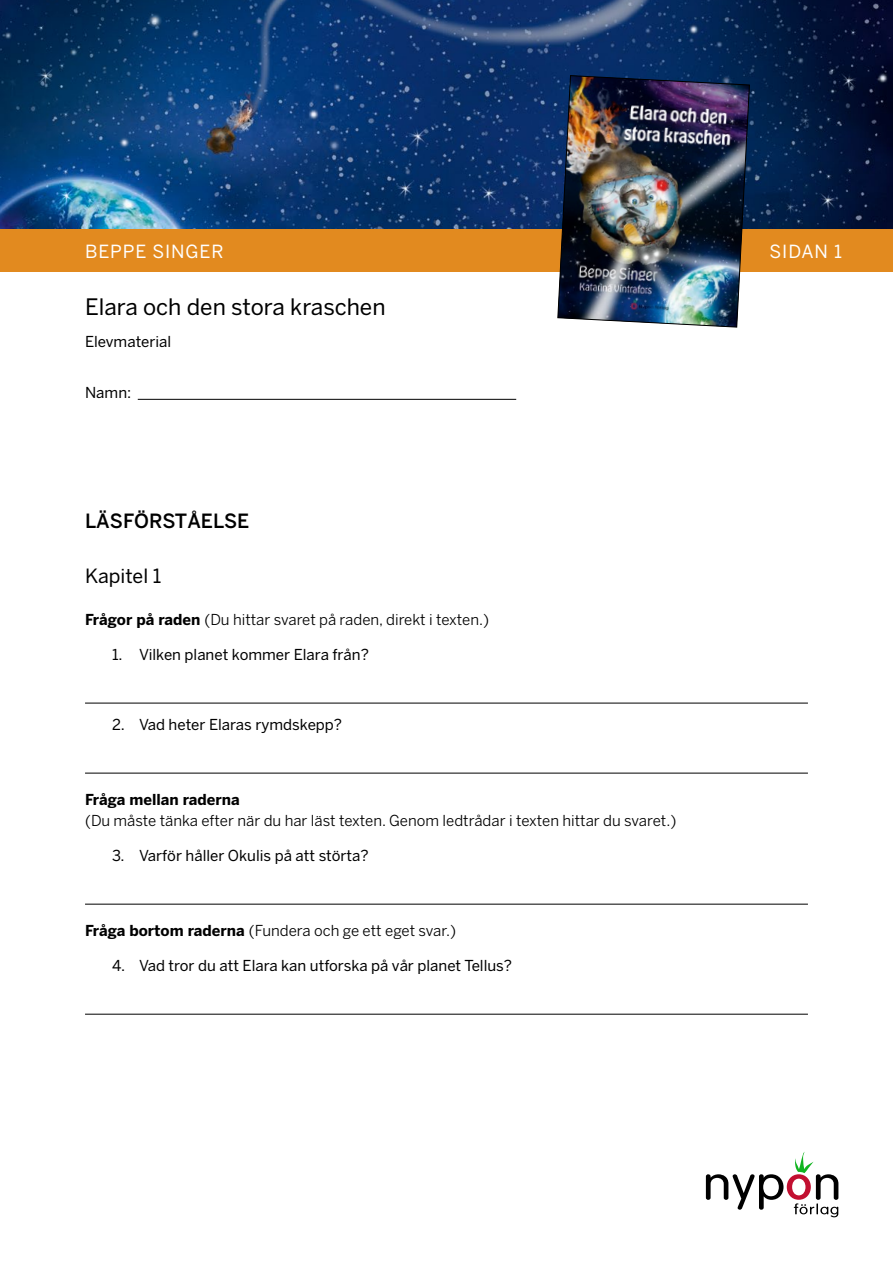
<style>
.page{position:relative;width:893px;height:1263px;background:#fff}
.page>*{position:absolute;margin:0;border:0;box-sizing:border-box;transform-origin:0 0}
.t1{font:22.5px "Benton Sans";color:#000}
.t2{font:500 19.5px "Benton Sans";color:#000}
.t3{font:19.5px "Benton Sans";color:#000}
.t4{font:18px "Benton Sans";letter-spacing:.05em;color:#fff}
.t5{font:15px "Benton Sans";color:#000}
.t6{font:15px "Benton Sans";color:#000}
.t7{font:700 15px "Benton Sans";color:#000}
.s1{font-weight:700}
</style>
<div class="page">
<img style="left:0;top:0;width:893px;height:230px">
<svg style="left:706px;top:1152px;width:132px;height:65px"></svg>
<div style="left:0;top:230px;width:893px;height:42px;background:#e28a1f"></div>
<img style="left:557px;top:75px;width:193px;height:253px">
<hr style="left:138px;top:399px;width:378px;height:1px;background:#000">
<hr style="left:85px;top:703px;width:723px;height:1px;background:#000">
<hr style="left:85px;top:773px;width:723px;height:1px;background:#000">
<hr style="left:85px;top:904px;width:723px;height:1px;background:#000">
<hr style="left:85px;top:1014px;width:723px;height:1px;background:#000">
<p class="t4" style="left:85px;top:241px;width:140px">BEPPE SINGER</p>
<p class="t4" style="left:769px;top:241px;width:74px">SIDAN 1</p>
<h1 class="t1" style="left:85px;top:294px;width:302px">Elara och den stora kraschen</h1>
<p class="t6" style="left:85px;top:333px;width:88px">Elevmaterial</p>
<p class="t6" style="left:85px;top:384px;width:48px">Namn:</p>
<h2 class="t2" style="left:85px;top:509px;width:166px">LÄSFÖRSTÅELSE</h2>
<h2 class="t3" style="left:85px;top:564px;width:78px">Kapitel 1</h2>
<p class="t5" style="left:85px;top:610px;width:406px"><span class="s1">Frågor på raden</span> (Du hittar svaret på raden, direkt i texten.)</p>
<p class="t6" style="left:112px;top:646px;width:258px">1. Vilken planet kommer Elara från?</p>
<p class="t6" style="left:112px;top:716px;width:232px">2. Vad heter Elaras rymdskepp?</p>
<p class="t7" style="left:85px;top:791px;width:156px">Fråga mellan raderna</p>
<p class="t5" style="left:85px;top:811px;width:593px">(Du måste tänka efter när du har läst texten. Genom ledtrådar i texten hittar du svaret.)</p>
<p class="t6" style="left:112px;top:847px;width:258px">3. Varför håller Okulis på att störta?</p>
<p class="t5" style="left:85px;top:922px;width:373px"><span class="s1">Fråga bortom raderna</span> (Fundera och ge ett eget svar.)</p>
<p class="t6" style="left:112px;top:957px;width:402px">4. Vad tror du att Elara kan utforska på vår planet Tellus?</p>
</div>
